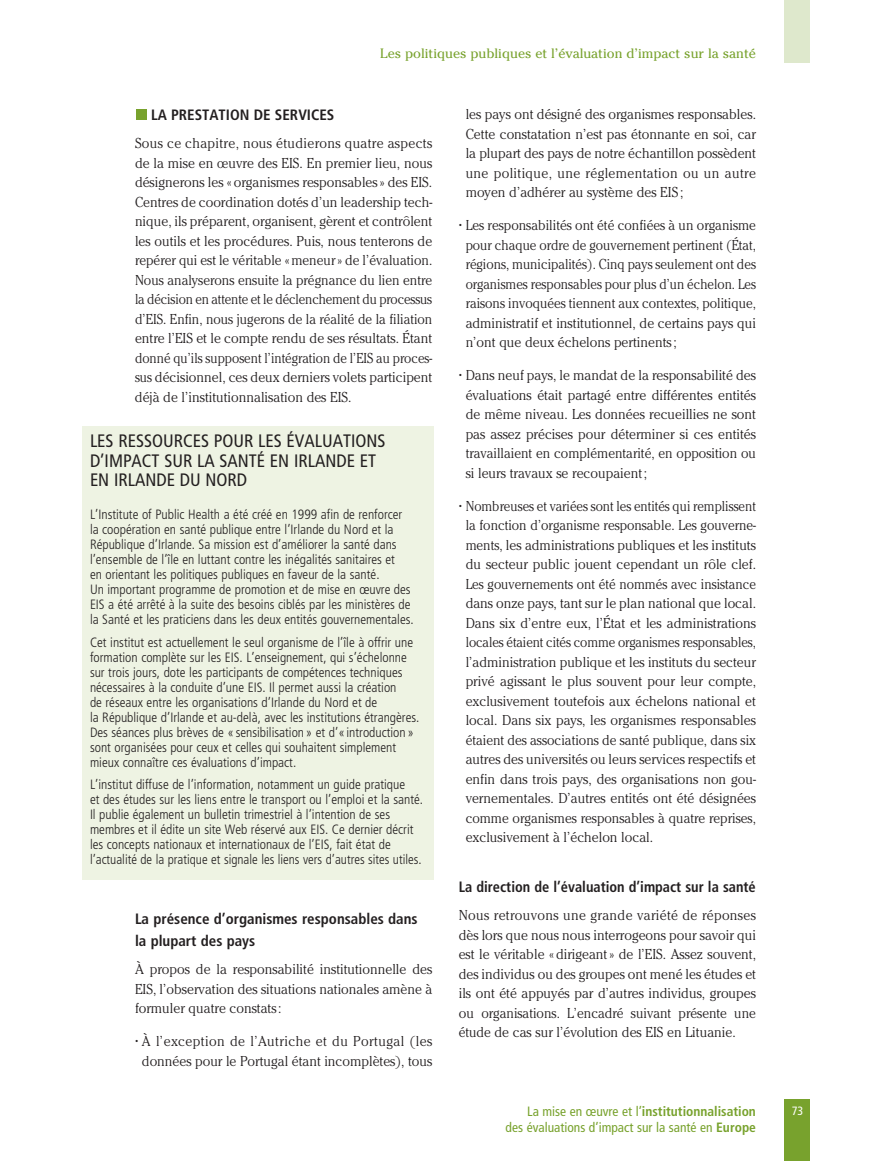
<style>
.page{position:relative;width:891px;height:1161px;background:#fff}
.page>*{position:absolute;margin:0;border:0;box-sizing:border-box;transform-origin:0 0}
.t1{font:condensed 18px/19.5px "Frutiger";color:#231f20}
.t2{font:700 condensed 15px/22.5px "Frutiger";color:#231f20}
.t3{font:700 condensed 15px "Frutiger";color:#231f20;scale:.96 1}
.t4{font:300 14.25px/19.5px "Cheltenham";color:#231f20;text-align:justify;scale:.95 1}
.t5{font:300 condensed 13.5px/15px "Frutiger";color:#231f20}
.t6{font:condensed 13.5px/16.2px "Frutiger";color:#78a22d;text-align:right}
.t7{font:13.5px "Cheltenham";color:#78a22d}
.t8{font:condensed 12px "Frutiger";color:#fff}
.s1{font-weight:700}
</style>
<div class="page">
<div style="left:785px;top:0;width:25px;height:63px;background:#dee8cc"></div>
<div style="left:785px;top:1099px;width:25px;height:62px;background:#78a22d"></div>
<div style="left:136px;top:110px;width:11px;height:10px;background:#78a22d"></div>
<div style="left:82px;top:426px;width:352px;height:453px;background:#eef3e3"></div>
<p class="t7" style="left:380px;top:49px;width:377px">Les politiques publiques et l’évaluation d’impact sur la santé</p>
<p class="t2" style="left:151px;top:104px;width:185px">LA PRESTATION DE SERVICES</p>
<p class="t4" style="left:135px;top:135px;width:314px">Sous ce chapitre, nous étudierons quatre aspects de la mise en œuvre des EIS. En premier lieu, nous désignerons les « organismes responsables » des EIS.<br>Centres de coordination dotés d’un leadership tech&shy;nique, ils préparent, organisent, gèrent et contrôlent les outils et les procédures. Puis, nous tenterons de repérer qui est le véritable « meneur » de l’évaluation.<br>Nous analyserons ensuite la prégnance du lien entre la décision en attente et le déclenchement du processus d’EIS. Enfin, nous jugerons de la réalité de la filiation entre l’EIS et le compte rendu de ses résultats. Étant donné qu’ils supposent l’intégration de l’EIS au proces&shy;sus décisionnel, ces deux derniers volets participent déjà de l’institutionnalisation des EIS.</p>
<p class="t1" style="left:90px;top:433px;width:297px">LES RESSOURCES POUR LES ÉVALUATIONS<br>D’IMPACT SUR LA SANTÉ EN IRLANDE ET<br>EN IRLANDE DU NORD</p>
<p class="t5" style="left:90px;top:508px;width:325px">L’Institute of Public Health a été créé en 1999 afin de renforcer la coopération en santé publique entre l’Irlande du Nord et la République d’Irlande. Sa mission est d’améliorer la santé dans l’ensemble de l’île en luttant contre les inégalités sanitaires et<br>en orientant les politiques publiques en faveur de la santé.<br>Un important programme de promotion et de mise en œuvre des EIS a été arrêté à la suite des besoins ciblés par les ministères de la Santé et les praticiens dans les deux entités gouvernementales.</p>
<p class="t5" style="left:90px;top:636px;width:331px">Cet institut est actuellement le seul organisme de l’île à offrir une formation complète sur les EIS. L’enseignement, qui s’échelonne sur trois jours, dote les participants de compétences techniques nécessaires à la conduite d’une EIS. Il permet aussi la création<br>de réseaux entre les organisations d’Irlande du Nord et de<br>la République d’Irlande et au-delà, avec les institutions étrangères.<br>Des séances plus brèves de « sensibilisation » et d’« introduction » sont organisées pour ceux et celles qui souhaitent simplement mieux connaître ces évaluations d’impact.</p>
<p class="t5" style="left:90px;top:778px;width:335px">L’institut diffuse de l’information, notamment un guide pratique<br>et des études sur les liens entre le transport ou l’emploi et la santé.<br>Il publie également un bulletin trimestriel à l’intention de ses membres et il édite un site Web réservé aux EIS. Ce dernier décrit les concepts nationaux et internationaux de l’EIS, fait état de l’actualité de la pratique et signale les liens vers d’autres sites utiles.</p>
<p class="t2" style="left:135px;top:908px;width:284px">La présence d’organismes responsables dans la plupart des pays</p>
<p class="t4" style="left:135px;top:961px;width:314px">À propos de la responsabilité institutionnelle des EIS, l’observation des situations nationales amène à formuler quatre constats :</p>
<p class="t4" style="left:135px;top:1033px;width:314px;text-align:center">• À l’exception de l’Autriche et du Portugal (les données pour le Portugal étant incomplètes), tous</p>
<p class="t4" style="left:466px;top:106px;width:307px">les pays ont désigné des organismes responsables.<br>Cette constatation n’est pas étonnante en soi, car la plupart des pays de notre échantillon possèdent une politique, une réglementation ou un autre moyen d’adhérer au système des EIS ;</p>
<p class="t4" style="left:466px;top:217px;width:307px;text-indent:-7px">• Les responsabilités ont été confiées à un organisme pour chaque ordre de gouvernement pertinent (État, régions, municipalités). Cinq pays seulement ont des organismes responsables pour plus d’un échelon. Les raisons invoquées tiennent aux contextes, politique, administratif et institutionnel, de certains pays qui n’ont que deux échelons pertinents ;</p>
<p class="t4" style="left:466px;top:367px;width:307px;text-indent:-7px">• Dans neuf pays, le mandat de la responsabilité des évaluations était partagé entre différentes entités de même niveau. Les données recueillies ne sont pas assez précises pour déterminer si ces entités travaillaient en complémentarité, en opposition ou si leurs travaux se recoupaient ;</p>
<p class="t4" style="left:466px;top:497px;width:307px;text-indent:-7px">• Nombreuses et variées sont les entités qui remplissent la fonction d’organisme responsable. Les gouverne&shy;ments, les administrations publiques et les instituts du secteur public jouent cependant un rôle clef.<br>Les gouvernements ont été nommés avec insistance dans onze pays, tant sur le plan national que local.<br>Dans six d’entre eux, l’État et les administrations locales étaient cités comme organismes responsables, l’administration publique et les instituts du secteur privé agissant le plus souvent pour leur compte, exclusivement toutefois aux échelons national et local. Dans six pays, les organismes responsables étaient des associations de santé publique, dans six autres des universités ou leurs services respectifs et enfin dans trois pays, des organisations non gou&shy;vernementales. D’autres entités ont été désignées comme organismes responsables à quatre reprises, exclusivement à l’échelon local.</p>
<p class="t3" style="left:459px;top:880px;width:311px">La direction de l’évaluation d’impact sur la santé</p>
<p class="t4" style="left:459px;top:907px;width:314px">Nous retrouvons une grande variété de réponses dès lors que nous nous interrogeons pour savoir qui est le véritable « dirigeant » de l’EIS. Assez souvent, des individus ou des groupes ont mené les études et ils ont été appuyés par d’autres individus, groupes ou organisations. L’encadré suivant présente une étude de cas sur l’évolution des EIS en Lituanie.</p>
<p class="t6" style="left:506px;top:1104px;width:252px">La mise en œuvre et l’<span class="s1">institutionnalisation<br></span>des évaluations d’impact sur la santé en <span class="s1">Europe</span></p>
<p class="t8" style="left:792px;top:1106px;width:13px">73</p>
</div>
